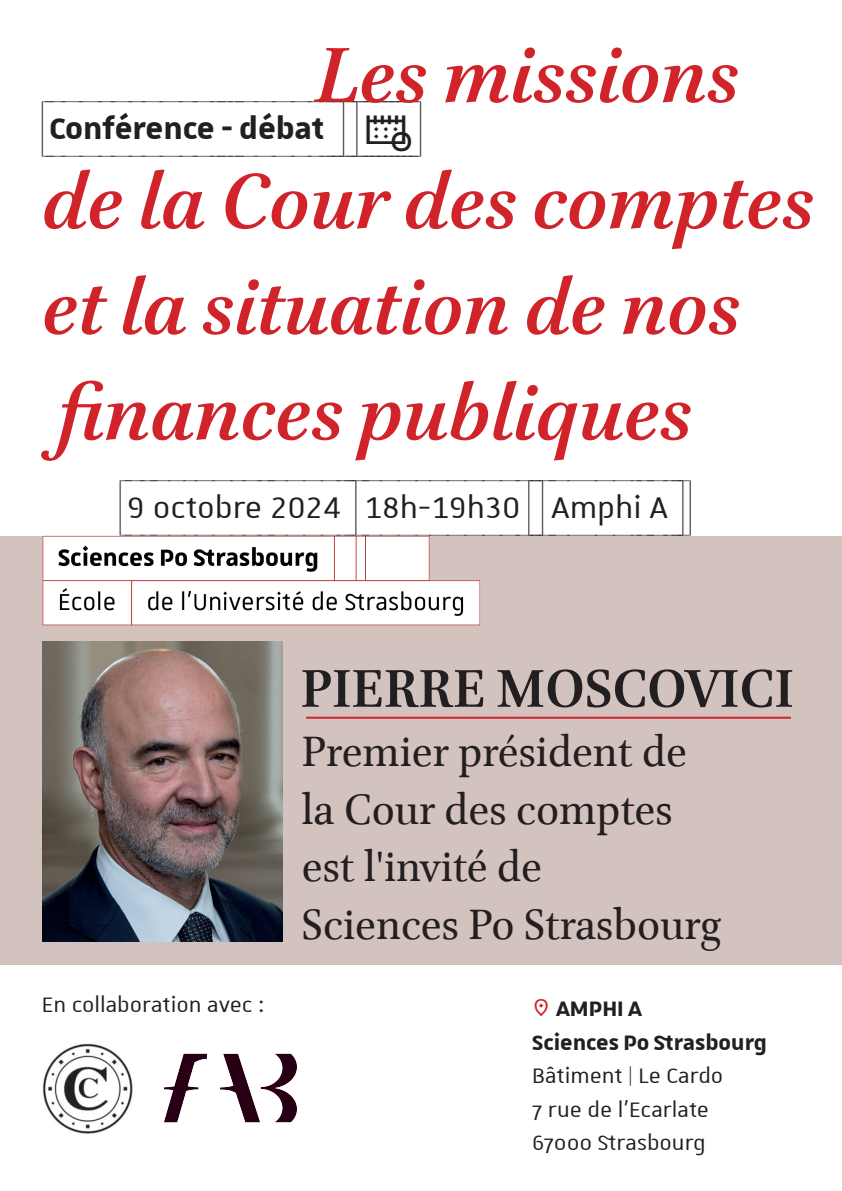
<style>
.page{position:relative;width:842px;height:1191px;background:#fff}
.page>*{position:absolute;margin:0;border:0;box-sizing:border-box;transform-origin:0 0}
.t1{font:italic 700 88px/105.6px "Brill";color:#d1232a}
.t2{font:700 60px "Brill";color:#231f20}
.t3{font:48px/57.6px "Brill";color:#231f20}
.t4{font:40px "Unistra Encadre";color:#231f20}
.t5{font:700 40px "Unistra Encadre";color:#231f20}
.t6{font:28px/33.6px "Unistra A";color:#231f20}
.t7{font:700 28px/33.6px "Unistra A";color:#231f20}
</style>
<div class="page">
<div style="left:0;top:536px;width:842px;height:428px;background:#d3c3bf"></div>
<img style="left:43px;top:641px;width:240px;height:300px">
<hr style="left:306px;top:716px;width:485px;height:2px;background:#d1232a">
<img style="left:42px;top:1043px;width:91px;height:91px">
<img style="left:164px;top:1053px;width:133px;height:70px">
<img style="left:43px;top:536px;width:437px;height:90px">
<h1 class="t1" style="left:316px;top:25px;width:425px">Les missions</h1>
<p class="t5" style="left:43px;top:101px;width:380px">(CONFÉRENCE_-_DÉBAT__)_)_________)</p>
<h1 class="t1" style="left:43px;top:151px;width:773px">de la Cour des comptes et la situation de nos finances publiques</h1>
<p class="t4" style="left:120px;top:479px;width:573px">(9_OCTOBRE_2024_)_18H-19H30_()_AMPHI_A_))</p>
<p class="t6" style="left:42px;top:986px;width:224px">En collaboration avec :</p>
<p class="t2" style="left:300px;top:647px;width:495px">PIERRE MOSCOVICI</p>
<p class="t3" style="left:302px;top:724px;width:421px">Premier président de la Cour des comptes est l'invité de<br>Sciences Po Strasbourg</p>
<p class="t7" style="left:532px;top:990px;width:236px;text-indent:24px">AMPHI A<br>Sciences Po Strasbourg</p>
<p class="t6" style="left:532px;top:1058px;width:193px">Bâtiment | Le Cardo<br>7 rue de l'Ecarlate<br>67000 Strasbourg</p>
</div>
